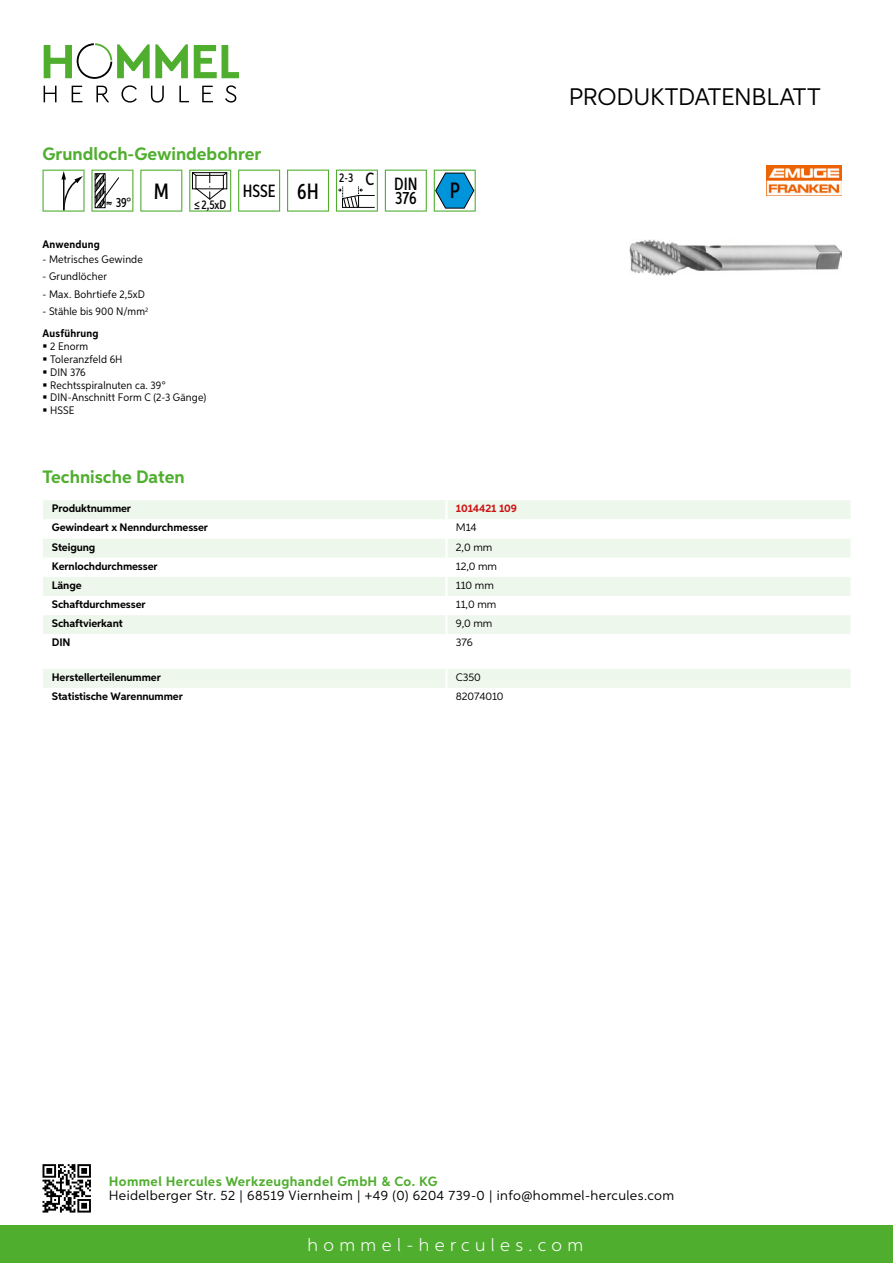
<style>
.page{position:relative;width:893px;height:1263px;background:#fff}
.page>*{position:absolute;margin:0;border:0;box-sizing:border-box;transform-origin:0 0}
.t1{font:24px "Aspira";letter-spacing:-.01em;color:#000}
.t2{font:500 22.2px "Aspira XX Nar";color:#000}
.t3{font:700 18px "Aspira";color:#50ae2f}
.t4{font:300 18px "Aspira";letter-spacing:.3em;color:#fff}
.t5{font:500 17.85px/14.9px "Aspira XX Nar";color:#000;text-align:right}
.t6{font:13.5px "Aspira";letter-spacing:.03em;color:#000}
.t7{font:700 13.5px "Aspira";letter-spacing:.03em;color:#50ae2f}
.t8{font:500 13.35px "Aspira XX Nar";color:#000}
.t9{font:500 12.6px "Aspira XX Nar";color:#000}
.t10{font:10.95px/12.8px "Aspira Nar";letter-spacing:.015em;color:#000}
.t11{font:700 10.95px "Aspira";letter-spacing:-.01em;color:#000}
.t12{font:10.95px "Aspira";letter-spacing:-.01em;color:#000}
.t13{font:700 10.95px "Aspira";letter-spacing:-.01em;color:#cd1013}
.t14{font:700 10.95px "Aspira Nar";letter-spacing:.02em;color:#000}
.s1{font-weight:700}
.s2{font-size:22.2px}
</style>
<div class="page">
<div style="left:0;top:1226px;width:893px;height:37px;background:#50ae2f"></div>
<svg style="left:43px;top:1164px;width:48px;height:48px"></svg>
<svg style="left:194px;top:45px;width:45px;height:33px"></svg>
<svg style="left:44px;top:43px;width:144px;height:36px"></svg>
<svg style="left:44px;top:86px;width:13px;height:16px"></svg>
<svg style="left:72px;top:86px;width:10px;height:16px"></svg>
<svg style="left:96px;top:86px;width:13px;height:16px"></svg>
<svg style="left:121px;top:85px;width:16px;height:18px"></svg>
<svg style="left:151px;top:86px;width:13px;height:17px"></svg>
<svg style="left:179px;top:86px;width:10px;height:16px"></svg>
<svg style="left:202px;top:86px;width:11px;height:16px"></svg>
<svg style="left:225px;top:85px;width:11px;height:18px"></svg>
<div style="left:43px;top:500px;width:807px;height:19px;background:#eef7eb"></div>
<svg style="left:43px;top:539px;width:807px;height:95px;fill:#eef7eb"></svg>
<hr style="left:445px;top:500px;width:3px;height:19px;background:#fff">
<hr style="left:445px;top:539px;width:3px;height:19px;background:#fff">
<hr style="left:445px;top:558px;width:3px;height:19px;background:#fff">
<hr style="left:445px;top:577px;width:3px;height:19px;background:#fff">
<hr style="left:445px;top:596px;width:3px;height:19px;background:#fff">
<hr style="left:445px;top:615px;width:3px;height:19px;background:#fff">
<div style="left:43px;top:669px;width:807px;height:19px;background:#eef7eb"></div>
<svg style="left:43px;top:170px;width:42px;height:42px"></svg>
<svg style="left:91px;top:170px;width:42px;height:42px"></svg>
<svg style="left:140px;top:170px;width:42px;height:42px"></svg>
<svg style="left:189px;top:170px;width:42px;height:42px"></svg>
<svg style="left:238px;top:170px;width:42px;height:42px"></svg>
<svg style="left:287px;top:170px;width:42px;height:42px"></svg>
<svg style="left:336px;top:170px;width:42px;height:42px"></svg>
<svg style="left:385px;top:170px;width:42px;height:42px"></svg>
<svg style="left:434px;top:170px;width:42px;height:42px"></svg>
<img style="left:629px;top:239px;width:213px;height:36px">
<img style="left:766px;top:166px;width:76px;height:30px">
<h3 class="t3" style="left:43px;top:142px;width:220px">Grundloch-Gewindebohrer</h3>
<p class="t8" style="left:116px;top:195px;width:55px">39° <sup>M</sup></p>
<p class="t9" style="left:194px;top:197px;width:34px">≤2,5xD</p>
<p class="t14" style="left:43px;top:237px;width:59px">Anwendung</p>
<p class="t10" style="left:43px;top:252px;width:102px">- Metrisches Gewinde</p>
<p class="t10" style="left:43px;top:270px;width:66px">- Grundlöcher</p>
<p class="t10" style="left:43px;top:287px;width:104px">- Max. Bohrtiefe 2,5xD</p>
<p class="t10" style="left:43px;top:300px;width:107px;line-height:22.2px">- Stähle bis 900 N/mm<sup>2<br></sup><span class="s1">Ausführung</span></p>
<p class="t10" style="left:50px;top:340px;width:157px">2 Enorm<br>Toleranzfeld 6H<br>DIN 376<br>Rechtsspiralnuten ca. 39°<br>DIN-Anschnitt Form C (2-3 Gänge)<br>HSSE</p>
<h3 class="t5" style="left:243px;top:183px;width:78px">HSSE <span class="s2">6H</span></h3>
<h3 class="t5" style="left:339px;top:176px;width:80px"><sup>2-3</sup> C DIN<br>376</h3>
<h2 class="t2" style="left:450px;top:177px;width:12px">P</h2>
<h3 class="t3" style="left:43px;top:466px;width:144px">Technische Daten</h3>
<p class="t11" style="left:52px;top:502px;width:81px">Produktnummer</p>
<p class="t13" style="left:456px;top:502px;width:63px">1014421 109</p>
<p class="t11" style="left:52px;top:521px;width:158px">Gewindeart x Nenndurchmesser</p>
<p class="t12" style="left:456px;top:521px;width:22px">M14</p>
<p class="t11" style="left:52px;top:540px;width:45px">Steigung</p>
<p class="t12" style="left:456px;top:540px;width:38px">2,0 mm</p>
<p class="t11" style="left:52px;top:559px;width:107px">Kernlochdurchmesser</p>
<p class="t12" style="left:456px;top:559px;width:43px">12,0 mm</p>
<p class="t11" style="left:52px;top:578px;width:31px">Länge</p>
<p class="t12" style="left:456px;top:578px;width:40px">110 mm</p>
<p class="t11" style="left:52px;top:597px;width:95px">Schaftdurchmesser</p>
<p class="t12" style="left:456px;top:597px;width:42px">11,0 mm</p>
<p class="t11" style="left:52px;top:616px;width:72px">Schaftvierkant</p>
<p class="t12" style="left:456px;top:617px;width:38px">9,0 mm</p>
<p class="t11" style="left:52px;top:636px;width:20px">DIN</p>
<p class="t12" style="left:456px;top:636px;width:18px">376</p>
<p class="t11" style="left:52px;top:670px;width:111px">Herstellerteilenummer</p>
<p class="t12" style="left:456px;top:670px;width:26px">C350</p>
<p class="t11" style="left:52px;top:689px;width:132px">Statistische Warennummer</p>
<p class="t12" style="left:456px;top:689px;width:49px">82074010</p>
<h1 class="t1" style="left:569px;top:82px;width:253px">Produktdatenblatt</h1>
<p class="t7" style="left:109px;top:1172px;width:330px">Hommel Hercules Werkzeughandel GmbH &amp; Co. KG</p>
<p class="t6" style="left:109px;top:1187px;width:567px">Heidelberger Str. 52 | 68519 Viernheim | +49 (0) 6204 739-0 | info@hommel-hercules.com</p>
<h3 class="t4" style="left:307px;top:1234px;width:277px">hommel-hercules.com</h3>
</div>
